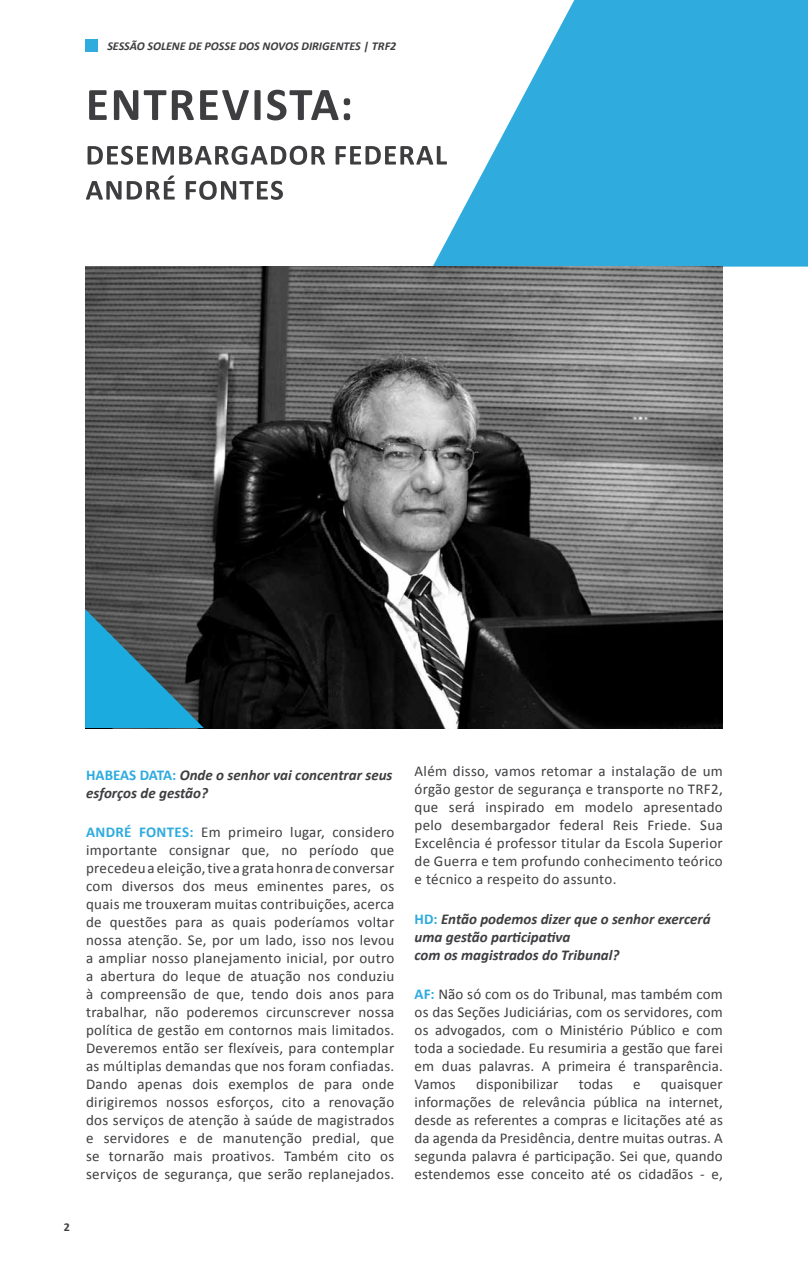
<style>
.page{position:relative;width:808px;height:1263px;background:#fff}
.page>*{position:absolute;margin:0;border:0;box-sizing:border-box;transform-origin:0 0}
.t1{font:15px/18px "Calibri";letter-spacing:.01em;color:#3e3d40;text-align:justify}
.t2{font:italic 700 15px/18px "Calibri";color:#3e3d40}
.t3{font:italic 700 12px "Calibri";color:#3e3d40}
.t4{font:700 12px "Calibri";color:#3e3d40}
.s1{font-style:normal;color:#2fabde}
.s2{font-weight:700;color:#2fabde}
</style>
<div class="page">
<div style="left:85px;top:39px;width:13px;height:13px;background:#2fabde"></div>
<svg style="left:433px;top:0;width:375px;height:267px;fill:#2fabde"></svg>
<svg style="left:86px;top:175px;width:197px;height:25px"></svg>
<svg style="left:88px;top:146px;width:359px;height:19px"></svg>
<svg style="left:89px;top:90px;width:261px;height:30px"></svg>
<img style="left:85px;top:267px;width:638px;height:461px">
<svg style="left:85px;top:609px;width:119px;height:119px;background:#307791"></svg>
<p class="t3" style="left:107px;top:38px;width:290px">SESSÃO SOLENE DE POSSE DOS NOVOS DIRIGENTES | TRF2</p>
<p class="t4" style="left:64px;top:1219px;width:8px">2</p>
<p class="t2" style="left:86px;top:765px;width:308px"><span class="s1">HABEAS DATA:</span> Onde o senhor vai concentrar seus esforços de gestão?</p>
<p class="t1" style="left:86px;top:823px;width:310px"><span class="s2">ANDRÉ FONTES:</span> Em primeiro lugar, considero importante consignar que, no período que precedeu a eleição, tive a grata honra de conversar com diversos dos meus eminentes pares, os quais me trouxeram muitas contribuições, acerca de questões para as quais poderíamos voltar nossa atenção. Se, por um lado, isso nos levou a ampliar nosso planejamento inicial, por outro a abertura do leque de atuação nos conduziu à compreensão de que, tendo dois anos para trabalhar, não poderemos circunscrever nossa política de gestão em contornos mais limitados.<br>Deveremos então ser flexíveis, para contemplar as múltiplas demandas que nos foram confiadas.<br>Dando apenas dois exemplos de para onde dirigiremos nossos esforços, cito a renovação dos serviços de atenção à saúde de magistrados e servidores e de manutenção predial, que se tornarão mais proativos. Também cito os serviços de segurança, que serão replanejados.</p>
<p class="t1" style="left:415px;top:762px;width:310px">Além disso, vamos retomar a instalação de um órgão gestor de segurança e transporte no TRF2, que será inspirado em modelo apresentado pelo desembargador federal Reis Friede. Sua Excelência é professor titular da Escola Superior de Guerra e tem profundo conhecimento teórico e técnico a respeito do assunto.</p>
<p class="t2" style="left:415px;top:910px;width:297px"><span class="s1">HD:</span> Então podemos dizer que o senhor exercerá uma gestão participativa<br>com os magistrados do Tribunal?</p>
<p class="t1" style="left:415px;top:985px;width:310px"><span class="s2">AF:</span> Não só com os do Tribunal, mas também com os das Seções Judiciárias, com os servidores, com os advogados, com o Ministério Público e com toda a sociedade. Eu resumiria a gestão que farei em duas palavras. A primeira é transparência.<br>Vamos</p>
<p class="t1" style="left:476px;top:1075px;width:84px">disponibilizar</p>
<p class="t1" style="left:579px;top:1075px;width:36px">todas</p>
<p class="t1" style="left:633px;top:1075px;width:9px">e</p>
<p class="t1" style="left:415px;top:1075px;width:310px;text-indent:246px">quaisquer informações de relevância pública na internet, desde as referentes a compras e licitações até as da agenda da Presidência, dentre muitas outras. A segunda palavra é participação. Sei que, quando estendemos esse conceito até os cidadãos - e,</p>
</div>
